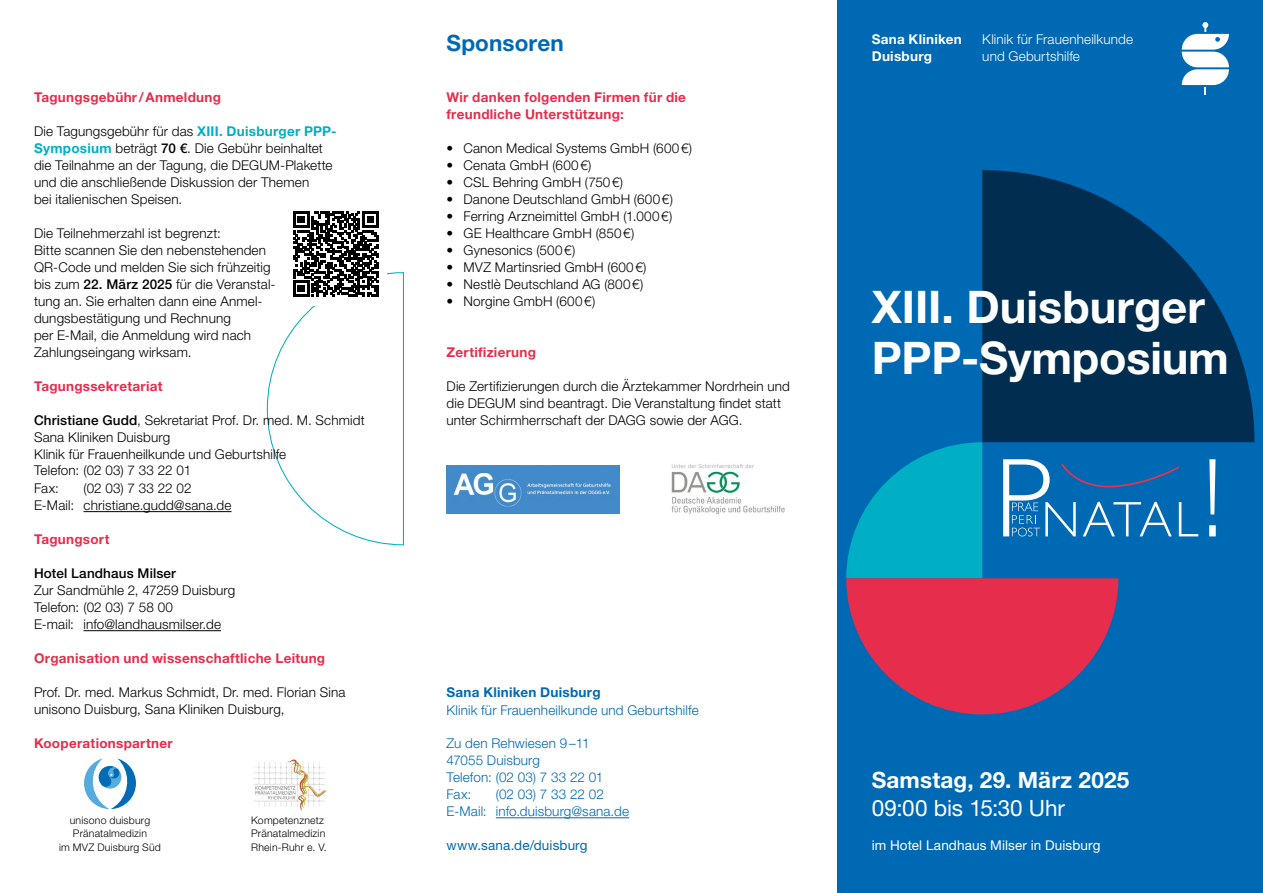
<style>
.page{position:relative;width:1263px;height:893px;background:#fff}
.page>*{position:absolute;margin:0;border:0;box-sizing:border-box;transform-origin:0 0}
.t1{font:700 45px/51px "Helvetica Neue LT Pro";color:#fff}
.t2{font:700 22.5px "Helvetica Neue LT Pro";letter-spacing:.01em;color:#fff}
.t3{font:22.5px "Helvetica Neue LT Pro";letter-spacing:-.005em;color:#fff}
.t4{font:700 22.5px "Helvetica Neue LT Pro";letter-spacing:.005em;color:#0069b4}
.t5{font:300 13.5px/17px "Helvetica Neue LT Pro";letter-spacing:.01em;color:#000}
.t6{font:700 13.5px/17px "Helvetica Neue LT Pro";letter-spacing:.02em;color:#e62d4b}
.t7{font:300 13.5px/17px "Helvetica Neue LT Pro";letter-spacing:.01em;color:#0069b4}
.t8{font:300 13.5px/17.2px "Helvetica Neue LT Pro";letter-spacing:.01em;color:#fff}
.t9{font:13.5px "Helvetica Neue LT Pro";letter-spacing:.01em;color:#fff}
.t10{font:700 13.5px/17.2px "Helvetica Neue LT Pro";letter-spacing:.02em;color:#fff}
.t11{font:700 13.5px "Helvetica Neue LT Pro";letter-spacing:.02em;color:#0069b4}
.t12{font:13.5px "Helvetica Neue LT Pro";letter-spacing:.01em;color:#0069b4}
.t13{font:500 13.5px "Helvetica Neue LT Pro";letter-spacing:.01em;color:#000}
.t14{font:300 10.5px/13.5px "Helvetica Neue LT Pro";letter-spacing:.02em;color:#000;text-align:center}
.s1{font-weight:700;color:#00afc3}
.s2{font-weight:500}
</style>
<div class="page">
<div style="left:838px;top:0;width:425px;height:893px;background:#0069b4"></div>
<svg style="left:982px;top:170px;width:272px;height:272px;fill:#002d50"></svg>
<svg style="left:1182px;top:22px;width:47px;height:73px"></svg>
<hr style="left:496px;top:817px;width:133px;height:1px;background:#0069b4">
<hr style="left:84px;top:511px;width:147px;height:1px;background:#000">
<hr style="left:84px;top:630px;width:137px;height:1px;background:#000">
<img style="left:671px;top:464px;width:114px;height:50px">
<img style="left:446px;top:466px;width:173px;height:47px">
<svg style="left:84px;top:758px;width:52px;height:51px"></svg>
<img style="left:253px;top:759px;width:74px;height:52px">
<svg style="left:1209px;top:459px;width:7px;height:77px"></svg>
<svg style="left:846px;top:442px;width:352px;height:272px"></svg>
<svg style="left:266px;top:211px;width:138px;height:335px"></svg>
<p class="t6" style="left:34px;top:88px;width:188px">Tagungsgebühr/Anmeldung</p>
<p class="t5" style="left:34px;top:123px;width:304px">Die Tagungsgebühr für das <span class="s1">XIII. Duisburger PPP-Symposium</span> beträgt <span class="s2">70 €</span>. Die Gebühr beinhaltet die Teilnahme an der Tagung, die DEGUM-Plakette und die anschließende Diskussion der Themen<br>bei italienischen Speisen.</p>
<p class="t5" style="left:34px;top:225px;width:243px">Die Teilnehmerzahl ist begrenzt:<br>Bitte scannen Sie den nebenstehenden QR-Code und melden Sie sich frühzeitig bis zum <span class="s2">22. März 2025</span> für die Veranstal&shy;tung an. Sie erhalten dann eine Anmel&shy;dungsbestätigung und Rechnung<br>per E-Mail, die Anmeldung wird nach Zahlungseingang wirksam.</p>
<p class="t6" style="left:34px;top:378px;width:130px">Tagungssekretariat</p>
<p class="t5" style="left:34px;top:412px;width:332px"><span class="s2">Christiane Gudd</span>, Sekretariat Prof. Dr. med. M. Schmidt Sana Kliniken Duisburg<br>Klinik für Frauenheilkunde und Geburtshilfe<br>Telefon: (02 03) 7 33 22 01</p>
<p class="t5" style="left:34px;top:480px;width:26px">Fax:</p>
<p class="t5" style="left:34px;top:480px;width:199px;text-indent:50px">(02 03) 7 33 22 02<br>E-Mail: christiane.gudd@sana.de</p>
<p class="t6" style="left:34px;top:531px;width:77px">Tagungsort</p>
<p class="t13" style="left:34px;top:565px;width:144px">Hotel Landhaus Milser</p>
<p class="t5" style="left:34px;top:582px;width:203px">Zur Sandmühle 2, 47259 Duisburg<br>Telefon: (02 03) 7 58 00<br>E-mail: info@landhausmilser.de</p>
<p class="t6" style="left:34px;top:650px;width:293px">Organisation und wissenschaftliche Leitung</p>
<p class="t5" style="left:34px;top:684px;width:313px">Prof. Dr. med. Markus Schmidt, Dr. med. Florian Sina unisono Duisburg, Sana Kliniken Duisburg,</p>
<p class="t6" style="left:34px;top:735px;width:140px">Kooperationspartner</p>
<p class="t14" style="left:59px;top:813px;width:103px">unisono duisburg<br>Pränatalmedizin<br>im MVZ Duisburg Süd</p>
<p class="t14" style="left:251px;top:813px;width:77px;text-align:left">Kompetenznetz<br>Pränatalmedizin<br>Rhein-Ruhr e. V.</p>
<h2 class="t4" style="left:446px;top:29px;width:119px">Sponsoren</h2>
<p class="t6" style="left:446px;top:89px;width:241px">Wir danken folgenden Firmen für die freundliche Unterstützung:</p>
<p class="t5" style="left:446px;top:140px;width:247px">• Canon Medical Systems GmbH (600€)</p>
<p class="t5" style="left:446px;top:157px;width:146px">• Cenata GmbH (600€)</p>
<p class="t5" style="left:446px;top:174px;width:178px">• CSL Behring GmbH (750€)</p>
<p class="t5" style="left:446px;top:191px;width:228px">• Danone Deutschland GmbH (600€)</p>
<p class="t5" style="left:446px;top:208px;width:227px">• Ferring Arzneimittel GmbH (1.000€)</p>
<p class="t5" style="left:446px;top:225px;width:189px">• GE Healthcare GmbH (850€)</p>
<p class="t5" style="left:446px;top:242px;width:130px">• Gynesonics (500€)</p>
<p class="t5" style="left:446px;top:259px;width:201px">• MVZ Martinsried GmbH (600€)</p>
<p class="t5" style="left:446px;top:276px;width:198px">• Nestlè Deutschland AG (800€)</p>
<p class="t5" style="left:446px;top:293px;width:150px">• Norgine GmbH (600€)</p>
<p class="t6" style="left:446px;top:344px;width:91px">Zertifizierung</p>
<p class="t5" style="left:446px;top:378px;width:345px">Die Zertifizierungen durch die Ärztekammer Nordrhein und die DEGUM sind beantragt. Die Veranstaltung findet statt unter Schirmherrschaft der DAGG sowie der AGG.</p>
<p class="t11" style="left:446px;top:684px;width:156px">Sana Kliniken Duisburg</p>
<p class="t7" style="left:446px;top:701px;width:254px">Klinik für Frauenheilkunde und Geburtshilfe</p>
<p class="t7" style="left:446px;top:735px;width:158px">Zu den Rehwiesen 9–11<br>47055 Duisburg<br>Telefon: (02 03) 7 33 22 01<br>Fax:</p>
<p class="t7" style="left:446px;top:786px;width:184px;text-indent:49px">(02 03) 7 33 22 02<br>E-Mail: info.duisburg@sana.de</p>
<p class="t12" style="left:446px;top:838px;width:143px">www.sana.de/duisburg</p>
<p class="t10" style="left:872px;top:30px;width:91px">Sana Kliniken<br>Duisburg</p>
<p class="t8" style="left:982px;top:30px;width:152px">Klinik für Frauenheilkunde und Geburtshilfe</p>
<h1 class="t1" style="left:872px;top:281px;width:359px">XIII. Duisburger<br>PPP-Symposium</h1>
<h2 class="t2" style="left:872px;top:766px;width:259px">Samstag, 29. März 2025</h2>
<h2 class="t3" style="left:872px;top:795px;width:195px">09:00 bis 15:30 Uhr</h2>
<p class="t9" style="left:872px;top:838px;width:230px">im Hotel Landhaus Milser in Duisburg</p>
</div>
